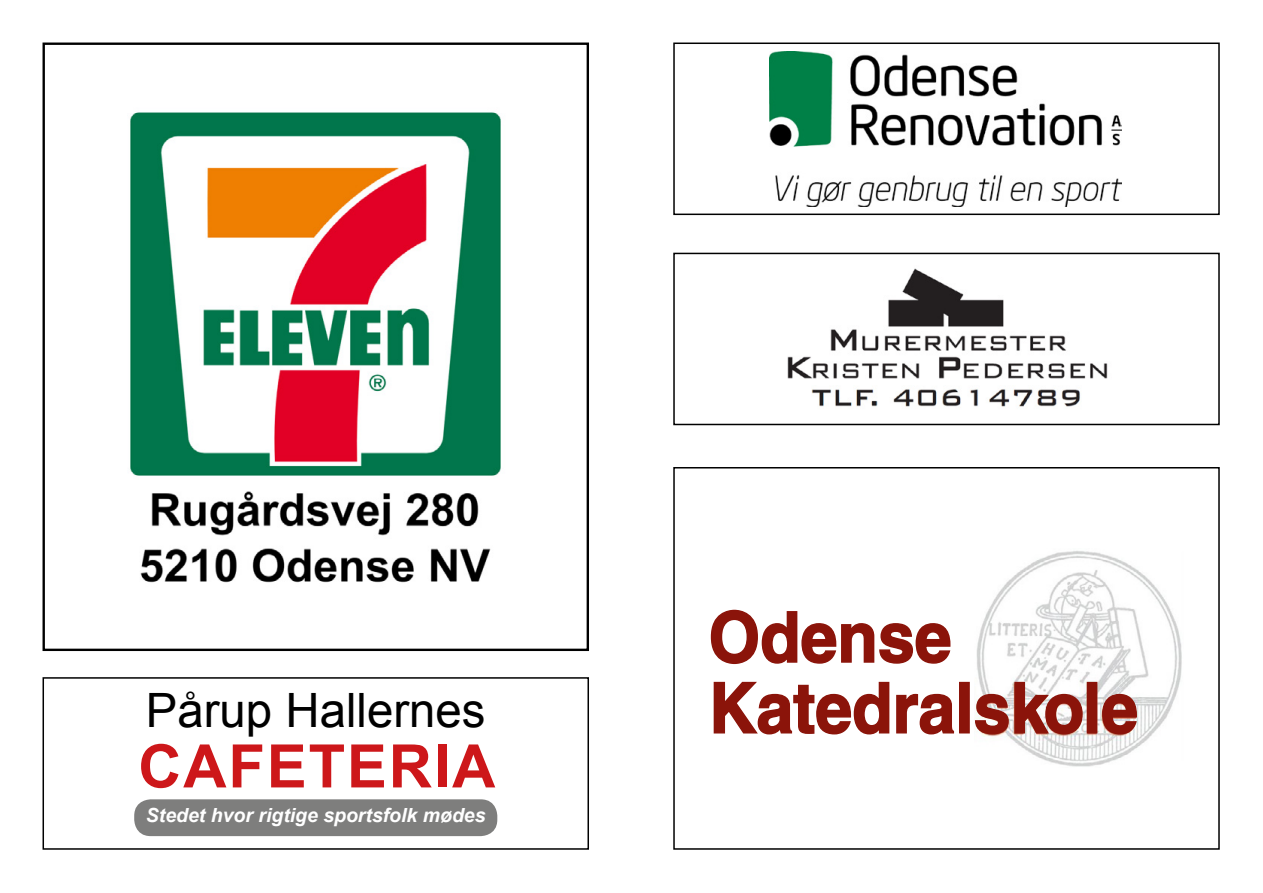
<style>
.page{position:relative;width:1263px;height:893px;background:#fff}
.page>*{position:absolute;margin:0;border:0;box-sizing:border-box;transform-origin:0 0}
.t1{font:700 69.9px "Helvetica";color:#8b140a;scale:.95 1}
.t2{font:700 60px "Arial";letter-spacing:.03em;color:#cd171a}
.t3{font:47.4px "Arial";color:#000}
.t4{font:italic 700 19.5px "Arial";color:#fff}
</style>
<div class="page">
<img style="left:130px;top:112px;width:371px;height:471px">
<div style="left:43px;top:43px;width:546px;height:608px;border:2px solid #000"></div>
<div style="left:673px;top:467px;width:547px;height:383px;border:2px solid #000"></div>
<img style="left:976px;top:551px;width:206px;height:216px">
<svg style="left:710px;top:609px;width:241px;height:56px"></svg>
<svg style="left:713px;top:681px;width:242px;height:54px"></svg>
<div style="left:959px;top:682px;width:11px;height:51px;border:1px solid #8b140a"></div>
<img style="left:974px;top:681px;width:109px;height:54px">
<div style="left:1087px;top:682px;width:10px;height:51px;border:1px solid #8b140a"></div>
<svg style="left:1101px;top:693px;width:37px;height:42px;background:#c88877"></svg>
<div style="left:43px;top:677px;width:546px;height:173px;border:2px solid #000"></div>
<div style="left:134px;top:799px;width:363px;height:37px;background:#7e7e7d;border-radius:16px"></div>
<div style="left:673px;top:43px;width:547px;height:172px;border:2px solid #000"></div>
<div style="left:673px;top:253px;width:547px;height:172px;border:2px solid #000"></div>
<img style="left:787px;top:268px;width:321px;height:139px">
<img style="left:770px;top:51px;width:351px;height:155px">
<h1 class="t1" style="left:709px;top:595px;width:257px">Odense</h1>
<h3 class="t3" style="left:146px;top:678px;width:341px">Pårup Hallernes</h3>
<h1 class="t1" style="left:709px;top:665px;width:454px">Katedralskole</h1>
<h2 class="t2" style="left:138px;top:724px;width:359px">CAFETERIA</h2>
<p class="t4" style="left:146px;top:802px;width:341px">Stedet hvor rigtige sportsfolk mødes</p>
</div>
